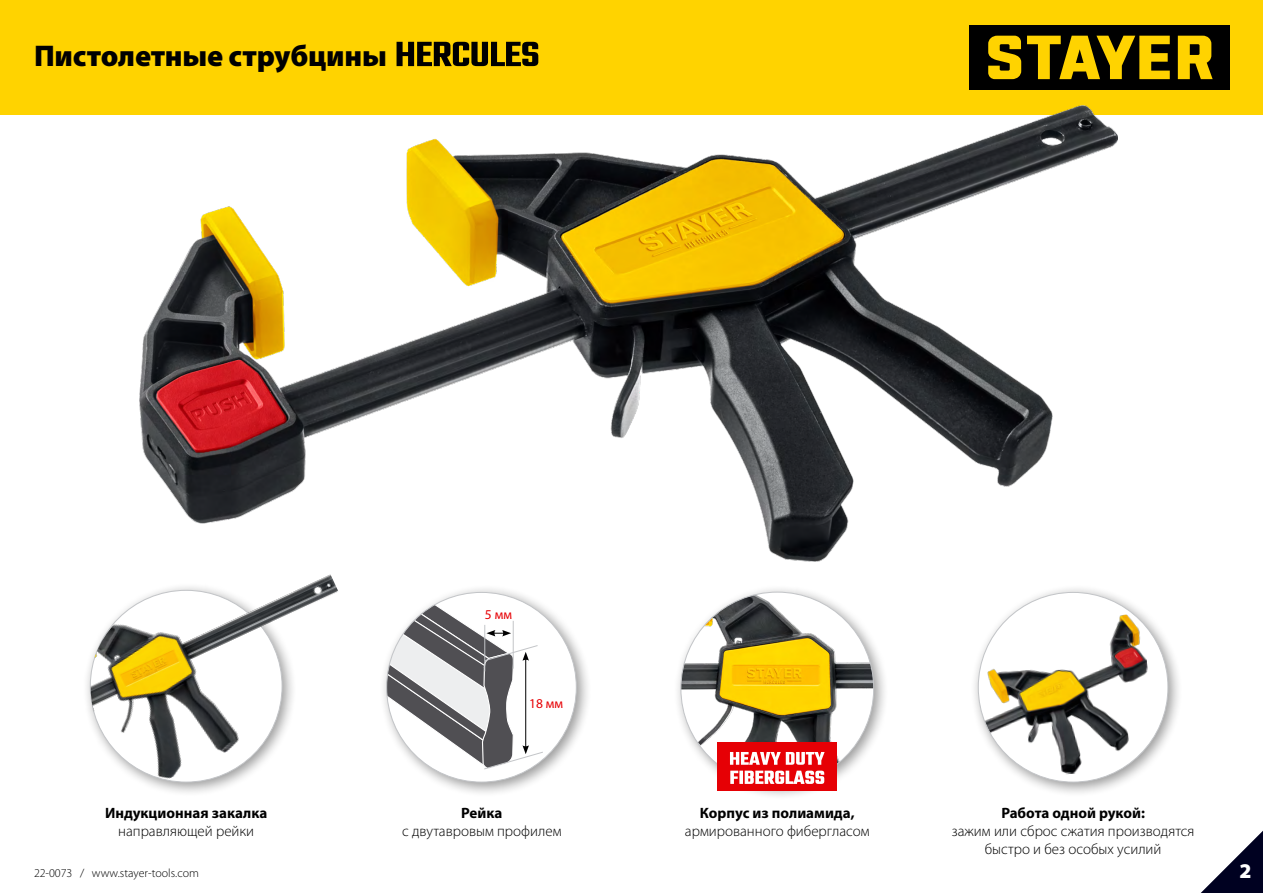
<style>
.page{position:relative;width:1263px;height:893px;background:#fff}
.page>*{position:absolute;margin:0;border:0;box-sizing:border-box;transform-origin:0 0}
.t1{font:900 30px "Myriad Pro";letter-spacing:-.005em;color:#000}
.t2{font:900 21px "Myriad Pro";color:#fff}
.t3{font:300 15px/18px "Myriad Pro";color:#000;text-align:center}
.t4{font:700 15px "Myriad Pro";color:#000}
.t5{font:13.5px "Myriad Pro";color:#e60005}
.t6{font:300 12px "Myriad Pro";letter-spacing:.005em;color:#000}
</style>
<div class="page">
<svg style="left:1201px;top:831px;width:62px;height:62px"></svg>
<div style="left:82px;top:582px;width:216px;height:216px;background:#000;opacity:.4"></div>
<img style="left:84px;top:574px;width:254px;height:206px">
<div style="left:673px;top:584px;width:216px;height:217px;background:#000;opacity:.4"></div>
<img style="left:681px;top:592px;width:193px;height:193px;border-radius:96px">
<div style="left:378px;top:584px;width:214px;height:214px;background:#000;opacity:.4"></div>
<div style="left:387px;top:592px;width:189px;height:190px;background:#fff;border-radius:50%"></div>
<div style="left:970px;top:584px;width:214px;height:214px;background:#000;opacity:.4"></div>
<div style="left:978px;top:592px;width:190px;height:190px;background:#fff;border-radius:50%"></div>
<img style="left:978px;top:614px;width:176px;height:163px">
<svg style="left:387px;top:592px;width:156px;height:178px"></svg>
<div style="left:0;top:0;width:1263px;height:115px;background:#ffd300"></div>
<div style="left:970px;top:25px;width:260px;height:65px;background:#000"></div>
<svg style="left:988px;top:36px;width:224px;height:43px"></svg>
<svg style="left:396px;top:42px;width:142px;height:24px"></svg>
<img style="left:139px;top:106px;width:979px;height:455px">
<div style="left:717px;top:742px;width:120px;height:48px;background:#e60005"></div>
<svg style="left:730px;top:752px;width:95px;height:13px"></svg>
<svg style="left:730px;top:771px;width:94px;height:13px"></svg>
<h1 class="t1" style="left:34px;top:36px;width:354px">Пистолетные струбцины</h1>
<p class="t4" style="left:105px;top:803px;width:164px">Индукционная закалка</p>
<p class="t3" style="left:118px;top:821px;width:138px">направляющей рейки</p>
<p class="t6" style="left:34px;top:866px;width:166px">22-0073 / www.stayer-tools.com</p>
<p class="t5" style="left:485px;top:606px;width:29px">5 мм</p>
<p class="t5" style="left:529px;top:695px;width:35px">18 мм</p>
<p class="t4" style="left:461px;top:803px;width:43px">Рейка</p>
<p class="t3" style="left:402px;top:821px;width:161px">с двутавровым профилем</p>
<p class="t4" style="left:700px;top:803px;width:156px">Корпус из полиамида,</p>
<p class="t3" style="left:685px;top:821px;width:186px">армированного фибергласом</p>
<p class="t4" style="left:1001px;top:803px;width:145px">Работа одной рукой:</p>
<p class="t3" style="left:952px;top:821px;width:244px">зажим или сброс сжатия производятся быстро и без особых усилий</p>
<h2 class="t2" style="left:1239px;top:856px;width:14px">2</h2>
</div>
